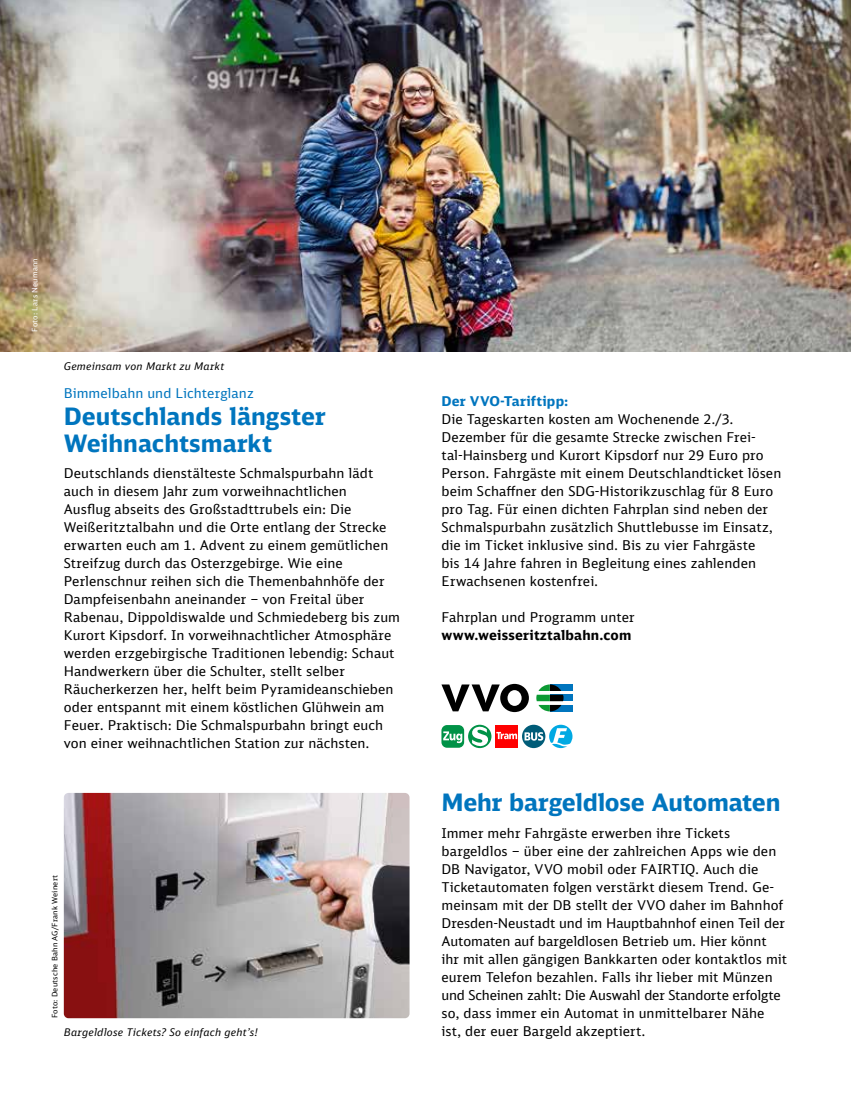
<style>
.page{position:relative;width:851px;height:1106px;background:#fff}
.page>*{position:absolute;margin:0;border:0;box-sizing:border-box;transform-origin:0 0}
.t1{font:700 24px/27px "DB Sans";letter-spacing:-.005em;color:#0075be}
.t2{font:13.5px/18px "DB Sans";letter-spacing:.005em;color:#000}
.t3{font:13.5px "DB Sans";letter-spacing:.005em;color:#0075be}
.t4{font:700 13.5px "DB Sans";letter-spacing:.015em;color:#000}
.t5{font:700 13.5px "DB Sans";letter-spacing:.015em;color:#0075be}
.t6{font:italic 10.5px "DB Sans";letter-spacing:.025em;color:#000}
.t7{font:7.5px "DB Sans";letter-spacing:.025em;color:#000}
.t8{font:7.5px "DB Sans";letter-spacing:.025em;color:#fff}
</style>
<div class="page">
<img style="left:64px;top:793px;width:345px;height:225px">
<img style="left:0;top:0;width:850px;height:352px">
<div style="left:441px;top:725px;width:23px;height:22px;background:#009247;border-radius:6px"></div>
<svg style="left:443px;top:731px;width:19px;height:12px"></svg>
<svg style="left:522px;top:724px;width:23px;height:24px"></svg>
<svg style="left:524px;top:732px;width:19px;height:8px"></svg>
<div style="left:468px;top:724px;width:23px;height:24px;background:#009247;border-radius:50%"></div>
<svg style="left:471px;top:725px;width:18px;height:22px"></svg>
<div style="left:495px;top:725px;width:23px;height:22px;background:#f00"></div>
<svg style="left:496px;top:732px;width:21px;height:7px"></svg>
<svg style="left:549px;top:724px;width:23px;height:24px"></svg>
<div style="left:549px;top:684px;width:23px;height:7px;background:#0075be"></div>
<div style="left:549px;top:694px;width:23px;height:7px;background:#0075be"></div>
<div style="left:549px;top:705px;width:23px;height:6px;background:#0075be"></div>
<svg style="left:536px;top:684px;width:27px;height:27px"></svg>
<svg style="left:441px;top:684px;width:88px;height:28px"></svg>
<p class="t8" style="left:30px;top:332px;width:75px;rotate:-90deg">Foto: Lars Neumann</p>
<p class="t6" style="left:64px;top:359px;width:162px">Gemeinsam von Markt zu Markt</p>
<p class="t3" style="left:64px;top:385px;width:191px">Bimmelbahn und Lichterglanz</p>
<h1 class="t1" style="left:64px;top:402px;width:263px">Deutschlands längster<br>Weihnachtsmarkt</h1>
<p class="t2" style="left:64px;top:464px;width:338px">Deutschlands dienstälteste Schmalspurbahn lädt auch in diesem Jahr zum vorweihnachtlichen<br>Ausflug abseits des Großstadttrubels ein: Die Weißeritztalbahn und die Orte entlang der Strecke erwarten euch am 1. Advent zu einem gemütlichen Streifzug durch das Osterzgebirge. Wie eine Perlenschnur reihen sich die Themenbahnhöfe der Dampfeisenbahn aneinander – von Freital über Rabenau, Dippoldiswalde und Schmiedeberg bis zum Kurort Kipsdorf. In vorweihnachtlicher Atmosphäre werden erzgebirgische Traditionen lebendig: Schaut Handwerkern über die Schulter, stellt selber Räucherkerzen her, helft beim Pyramideanschieben oder entspannt mit einem köstlichen Glühwein am Feuer. Praktisch: Die Schmalspurbahn bringt euch von einer weihnachtlichen Station zur nächsten.</p>
<p class="t7" style="left:50px;top:1018px;width:145px;rotate:-90deg">Foto: Deutsche Bahn AG/Frank Weinert</p>
<p class="t6" style="left:64px;top:1025px;width:195px">Bargeldlose Tickets? So einfach geht’s!</p>
<p class="t5" style="left:441px;top:392px;width:128px">Der VVO-Tariftipp:</p>
<p class="t2" style="left:441px;top:410px;width:341px">Die Tageskarten kosten am Wochenende 2./3.<br>Dezember für die gesamte Strecke zwischen Frei&shy;tal-Hainsberg und Kurort Kipsdorf nur 29 Euro pro Person. Fahrgäste mit einem Deutschlandticket lösen beim Schaffner den SDG-Historikzuschlag für 8 Euro pro Tag. Für einen dichten Fahrplan sind neben der Schmalspurbahn zusätzlich Shuttlebusse im Einsatz, die im Ticket inklusive sind. Bis zu vier Fahrgäste<br>bis 14 Jahre fahren in Begleitung eines zahlenden Erwachsenen kostenfrei.</p>
<p class="t2" style="left:441px;top:608px;width:195px">Fahrplan und Programm unter</p>
<p class="t4" style="left:441px;top:626px;width:191px">www.weisseritztalbahn.com</p>
<h1 class="t1" style="left:441px;top:788px;width:340px">Mehr bargeldlose Automaten</h1>
<p class="t2" style="left:441px;top:824px;width:347px">Immer mehr Fahrgäste erwerben ihre Tickets bargeldlos – über eine der zahlreichen Apps wie den DB Navigator, VVO mobil oder FAIRTIQ. Auch die Ticketautomaten folgen verstärkt diesem Trend. Ge&shy;meinsam mit der DB stellt der VVO daher im Bahnhof Dresden-Neustadt und im Hauptbahnhof einen Teil der Automaten auf bargeldlosen Betrieb um. Hier könnt ihr mit allen gängigen Bankkarten oder kontaktlos mit eurem Telefon bezahlen. Falls ihr lieber mit Münzen und Scheinen zahlt: Die Auswahl der Standorte erfolgte so, dass immer ein Automat in unmittelbarer Nähe ist, der euer Bargeld akzeptiert.</p>
</div>
